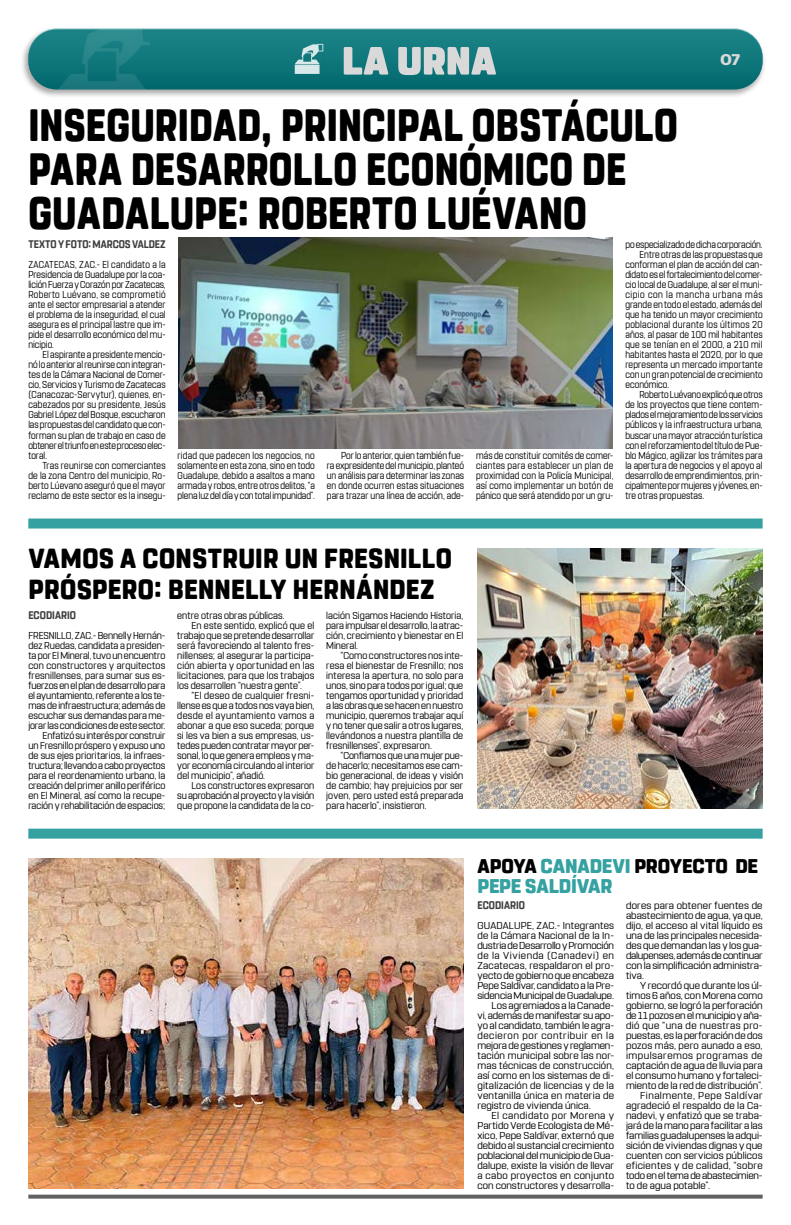
<style>
.page{position:relative;width:791px;height:1225px;background:#fff}
.page>*{position:absolute;margin:0;border:0;box-sizing:border-box;transform-origin:0 0}
._1_2_cabeza_nota_secundaria{font:800 45.1px/44px "Rohn Rounded";letter-spacing:.005em;color:#000;scale:.84 1}
._1_2_cabeza_nota_secundaria-2{font:800 27.5px/31px "Rohn Rounded";letter-spacing:.015em;color:#000;scale:.94 1}
._1_2_cabeza_nota_secundaria-3{font:800 19.8px/20px "Rohn Rounded";letter-spacing:-.01em;color:#36a1a1}
._3_1_cuerpo_texto{font:700 16.9px "Concord";color:#d9d9d9}
._3_0_cuerpo_texto_1er_parrafo{font:700 11px "Rohn Rounded";color:#3d3d3d;scale:.91 1}
._3_0_cuerpo_texto_1er_parrafo-2{font:10px/10px "Rohn Rounded";letter-spacing:.005em;color:#000;text-align:justify;scale:.9 1}
._3_0_cuerpo_texto_1er_parrafo-3{font:10px/10px "Rohn Rounded";letter-spacing:.005em;color:#000;text-align:justify}
._3_0_cuerpo_texto_1er_parrafo-4{font:10px/10px "Rohn Rounded";letter-spacing:.005em;color:#000;text-align:justify;scale:1.04 1}
.s1{color:#000}
</style>
<div class="page">
<svg style="left:28px;top:1194px;width:735px;height:4px;background:#7a7a7a"></svg>
<div style="left:21px;top:27px;width:745px;height:72px;background:#000;opacity:.35"></div>
<div style="left:28px;top:29px;width:735px;height:61px;background:#00666c;border-radius:28px"></div>
<div style="left:28px;top:28px;width:735px;height:60px;background:linear-gradient(to bottom,#1e8789,#03696e);border-radius:28px"></div>
<img style="left:56px;top:30px;width:93px;height:60px">
<svg style="left:344px;top:47px;width:152px;height:28px;background:#92b6b8"></svg>
<img style="left:295px;top:43px;width:30px;height:30px">
<img style="left:28px;top:858px;width:435px;height:330px">
<div style="left:28px;top:828px;width:735px;height:10px;background:#36a1a1"></div>
<img style="left:477px;top:548px;width:286px;height:260px">
<img style="left:178px;top:238px;width:435px;height:210px">
<div style="left:28px;top:518px;width:735px;height:10px;background:#36a1a1"></div>
<p class="_1_2_cabeza_nota_secundaria" style="left:28px;top:104px;width:775px">INSEGURIDAD, PRINCIPAL OBSTÁCULO<br>PARA DESARROLLO ECONÓMICO DE<br>GUADALUPE: ROBERTO LUÉVANO</p>
<p class="_3_1_cuerpo_texto" style="left:720px;top:49px;width:22px">07</p>
<p class="_3_0_cuerpo_texto_1er_parrafo" style="left:28px;top:238px;width:152px">TEXTO Y FOTO: MARCOS VALDEZ</p>
<p class="_3_0_cuerpo_texto_1er_parrafo-2" style="left:28px;top:260px;width:154px">ZACATECAS, ZAC.- El candidato a la Presidencia de Guadalupe por la coa&shy;lición Fuerza y Corazón por Zacatecas, Roberto Luévano, se comprometió ante el sector empresarial a atender el problema de la inseguridad, el cual asegura es el principal lastre que im&shy;pide el desarrollo económico del mu&shy;nicipio.</p>
<p class="_3_0_cuerpo_texto_1er_parrafo-2" style="left:28px;top:350px;width:154px;text-indent:14px">El aspirante a presidente mencio&shy;nó lo anterior al reunirse con integran&shy;tes de la Cámara Nacional de Comer&shy;cio, Servicios y Turismo de Zacatecas (Canacozac-Servytur), quienes, en&shy;cabezados por su presidente, Jesús Gabriel López del Bosque, escucharon las propuestas del candidato que con&shy;forman su plan de trabajo en caso de obtener el triunfo en este proceso elec&shy;toral.</p>
<p class="_3_0_cuerpo_texto_1er_parrafo-2" style="left:28px;top:460px;width:154px;text-indent:14px">Tras reunirse con comerciantes de la zona Centro del municipio, Ro&shy;berto Lúevano aseguró que el mayor reclamo de este sector es la insegu-</p>
<p class="_3_0_cuerpo_texto_1er_parrafo-2" style="left:178px;top:450px;width:154px">ridad que padecen los negocios, no solamente en esta zona, sino en todo Guadalupe, debido a asaltos a mano armada y robos, entre otros delitos, “a plena luz del día y con total impunidad”.</p>
<p class="_3_0_cuerpo_texto_1er_parrafo-2" style="left:327px;top:450px;width:154px;text-indent:14px">Por lo anterior, quien también fue&shy;ra expresidente del municipio, planteó un análisis para determinar las zonas en donde ocurren estas situaciones para trazar una línea de acción, ade-</p>
<p class="_3_0_cuerpo_texto_1er_parrafo-2" style="left:476px;top:450px;width:154px">más de constituir comités de comer&shy;ciantes para establecer un plan de proximidad con la Policía Municipal, así como implementar un botón de pánico que será atendido por un gru-</p>
<p class="_3_0_cuerpo_texto_1er_parrafo-2" style="left:625px;top:240px;width:154px">po especializado de dicha corporación.</p>
<p class="_3_0_cuerpo_texto_1er_parrafo-2" style="left:625px;top:250px;width:154px;text-indent:14px">Entre otras de las propuestas que conforman el plan de acción del can&shy;didato es el fortalecimiento del comer&shy;cio local de Guadalupe, al ser el muni&shy;cipio con la mancha urbana más grande en todo el estado, además del que ha tenido un mayor crecimiento poblacional durante los últimos 20 años, al pasar de 100 mil habitantes que se tenían en el 2000, a 210 mil habitantes hasta el 2020, por lo que representa un mercado importante con un gran potencial de crecimiento económico.</p>
<p class="_3_0_cuerpo_texto_1er_parrafo-2" style="left:625px;top:390px;width:154px;text-indent:14px">Roberto Luévano explicó que otros de los proyectos que tiene contem&shy;plados el mejoramiento de los servicios públicos y la infraestructura urbana, buscar una mayor atracción turística con el reforzamiento del título de Pue&shy;blo Mágico, agilizar los trámites para la apertura de negocios y el apoyo al desarrollo de emprendimientos, prin&shy;cipalmente por mujeres y jóvenes, en&shy;tre otras propuestas.</p>
<p class="_1_2_cabeza_nota_secundaria-2" style="left:28px;top:543px;width:452px">VAMOS A CONSTRUIR UN FRESNILLO<br>PRÓSPERO: BENNELLY HERNÁNDEZ</p>
<p class="_3_0_cuerpo_texto_1er_parrafo" style="left:28px;top:608px;width:54px">ECODIARIO</p>
<p class="_3_0_cuerpo_texto_1er_parrafo-3" style="left:28px;top:630px;width:138px">FRESNILLO, ZAC.- Bennelly Hernán&shy;dez Ruedas, candidata a presiden&shy;ta por El Mineral, tuvo un encuentro con constructores y arquitectos fresnillenses, para sumar sus es&shy;fuerzos en el plan de desarrollo para el ayuntamiento, referente a los te&shy;mas de infraestructura; además de escuchar sus demandas para me&shy;jorar las condiciones de este sector.</p>
<p class="_3_0_cuerpo_texto_1er_parrafo-3" style="left:28px;top:730px;width:138px;text-indent:14px">Enfatizó su interés por construir un Fresnillo próspero y expuso uno de sus ejes prioritarios, la infraes&shy;tructura; llevando a cabo proyectos para el reordenamiento urbano, la creación del primer anillo periférico en El Mineral, así como la recupe&shy;ración y rehabilitación de espacios;</p>
<p class="_3_0_cuerpo_texto_1er_parrafo-3" style="left:177px;top:610px;width:109px">entre otras obras públicas.</p>
<p class="_3_0_cuerpo_texto_1er_parrafo-3" style="left:177px;top:620px;width:138px;text-indent:14px">En este sentido, explicó que el trabajo que se pretende desarrollar será favoreciendo al talento fres&shy;nillenses; al asegurar la participa&shy;ción abierta y oportunidad en las licitaciones, para que los trabajos los desarrollen “nuestra gente”.</p>
<p class="_3_0_cuerpo_texto_1er_parrafo-3" style="left:177px;top:690px;width:138px;text-indent:14px">“El deseo de cualquier fresni&shy;llense es que a todos nos vaya bien, desde el ayuntamiento vamos a abonar a que eso suceda; porque si les va bien a sus empresas, us&shy;tedes pueden contratar mayor per&shy;sonal, lo que genera empleos y ma&shy;yor economía circulando al interior del municipio”, añadió.</p>
<p class="_3_0_cuerpo_texto_1er_parrafo-3" style="left:177px;top:780px;width:138px;text-indent:14px">Los constructores expresaron su aprobación al proyecto y la visión que propone la candidata de la co-</p>
<p class="_3_0_cuerpo_texto_1er_parrafo-3" style="left:326px;top:610px;width:138px">lación Sigamos Haciendo Historia, para impulsar el desarrollo, la atrac&shy;ción, crecimiento y bienestar en El Mineral.</p>
<p class="_3_0_cuerpo_texto_1er_parrafo-3" style="left:326px;top:650px;width:138px;text-indent:14px">“Como constructores nos inte&shy;resa el bienestar de Fresnillo; nos interesa la apertura, no solo para unos, sino para todos por igual; que tengamos oportunidad y prioridad a las obras que se hacen en nuestro municipio, queremos trabajar aquí y no tener que salir a otros lugares, llevándonos a nuestra plantilla de fresnillenses”, expresaron.</p>
<p class="_3_0_cuerpo_texto_1er_parrafo-3" style="left:326px;top:750px;width:138px;text-indent:14px">“Confiamos que una mujer pue&shy;de hacerlo; necesitamos ese cam&shy;bio generacional, de ideas y visión de cambio; hay prejuicios por ser joven, pero usted está preparada para hacerlo”, insistieron.</p>
<p class="_1_2_cabeza_nota_secundaria-3" style="left:477px;top:856px;width:282px"><span class="s1">APOYA</span> CANADEVI <span class="s1">PROYECTO DE<br></span>PEPE SALDÍVAR</p>
<p class="_3_0_cuerpo_texto_1er_parrafo" style="left:477px;top:898px;width:54px">ECODIARIO</p>
<p class="_3_0_cuerpo_texto_1er_parrafo-4" style="left:477px;top:920px;width:133px">GUADALUPE, ZAC.- Integrantes de la Cámara Nacional de la In&shy;dustria de Desarrollo y Promoción de la Vivienda (Canadevi) en Zacatecas, respaldaron el pro&shy;yecto de gobierno que encabeza Pepe Saldívar, candidato a la Pre&shy;sidencia Municipal de Guadalupe.</p>
<p class="_3_0_cuerpo_texto_1er_parrafo-4" style="left:477px;top:1000px;width:133px;text-indent:14px">Los agremiados a la Canade&shy;vi, además de manifestar su apo&shy;yo al candidato, también le agra&shy;decieron por contribuir en la mejora de gestiones y reglamen&shy;tación municipal sobre las nor&shy;mas técnicas de construcción, así como en los sistemas de di&shy;gitalización de licencias y de la ventanilla única en materia de registro de vivienda única.</p>
<p class="_3_0_cuerpo_texto_1er_parrafo-4" style="left:477px;top:1110px;width:133px;text-indent:14px">El candidato por Morena y Partido Verde Ecologista de Mé&shy;xico, Pepe Saldívar, externó que debido al sustancial crecimiento poblacional del municipio de Gua&shy;dalupe, existe la visión de llevar a cabo proyectos en conjunto con constructores y desarrolla-</p>
<p class="_3_0_cuerpo_texto_1er_parrafo-4" style="left:626px;top:900px;width:133px">dores para obtener fuentes de abastecimiento de agua, ya que, dijo, el acceso al vital líquido es una de las principales necesida&shy;des que demandan las y los gua&shy;dalupenses, además de continuar con la simplificación administra&shy;tiva.</p>
<p class="_3_0_cuerpo_texto_1er_parrafo-4" style="left:626px;top:980px;width:133px;text-indent:14px">Y recordó que durante los úl&shy;timos 6 años, con Morena como gobierno, se logró la perforación de 11 pozos en el municipio y aña&shy;dió que “una de nuestras pro&shy;puestas, es la perforación de dos pozos más, pero aunado a eso, impulsaremos programas de captación de agua de lluvia para el consumo humano y fortaleci&shy;miento de la red de distribución”.</p>
<p class="_3_0_cuerpo_texto_1er_parrafo-4" style="left:626px;top:1090px;width:133px;text-indent:14px">Finalmente, Pepe Saldívar agradeció el respaldo de la Ca&shy;nadevi, y enfatizó que se traba&shy;jará de la mano para facilitar a las familias guadalupenses la adqui&shy;sición de viviendas dignas y que cuenten con servicios públicos eficientes y de calidad, “sobre todo en el tema de abastecimien&shy;to de agua potable”.</p>
</div>
